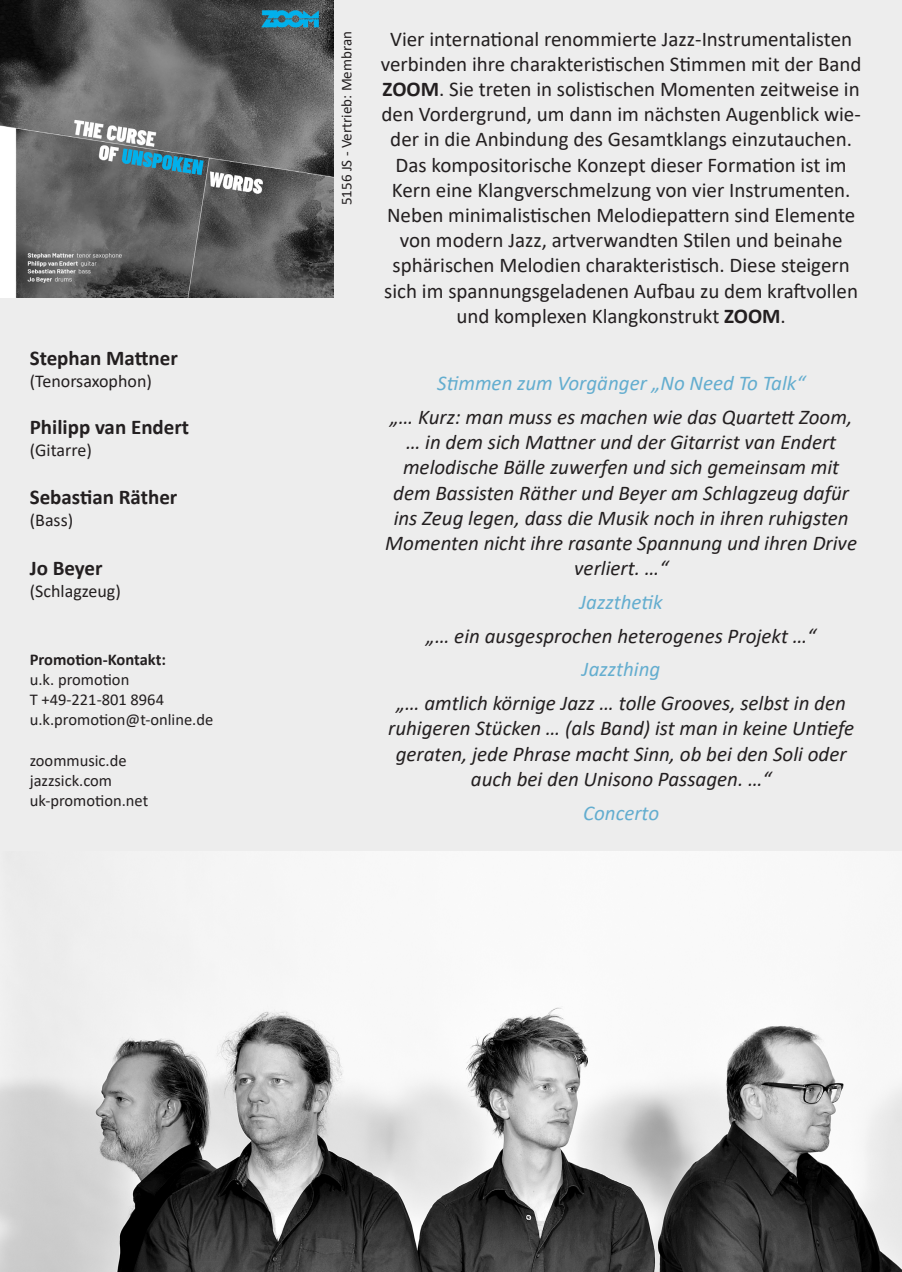
<style>
.page{position:relative;width:902px;height:1272px;background:#fff}
.page>*{position:absolute;margin:0;border:0;box-sizing:border-box;transform-origin:0 0}
.t1{font:21px/25.2px "Calibri";color:#231f20;text-align:center}
.t2{font:italic 21px/25.2px "Calibri";color:#231f20;text-align:center}
.t3{font:italic 21px "Calibri";color:#63adcf}
.t4{font:700 21px "Calibri";color:#231f20}
.t5{font:18px "Calibri";color:#231f20}
.t6{font:16.5px "Calibri";color:#231f20}
.t7{font:700 16.5px "Calibri";color:#231f20}
.t8{font:15px "Calibri";color:#231f20}
.s1{font-weight:700}
</style>
<div class="page">
<div style="left:0;top:0;width:901px;height:851px;background:#ededed"></div>
<img style="left:0;top:0;width:333px;height:298px">
<img style="left:0;top:851px;width:901px;height:420px">
<p class="t4" style="left:30px;top:343px;width:150px">Stephan Mattner</p>
<p class="t5" style="left:30px;top:368px;width:124px">(Tenorsaxophon)</p>
<p class="t4" style="left:30px;top:412px;width:161px">Philipp van Endert</p>
<p class="t5" style="left:30px;top:437px;width:64px">(Gitarre)</p>
<p class="t4" style="left:30px;top:482px;width:149px">Sebastian Räther</p>
<p class="t5" style="left:30px;top:507px;width:45px">(Bass)</p>
<p class="t4" style="left:30px;top:553px;width:74px">Jo Beyer</p>
<p class="t5" style="left:30px;top:578px;width:93px">(Schlagzeug)</p>
<p class="t7" style="left:30px;top:648px;width:138px">Promotion-Kontakt:</p>
<p class="t6" style="left:30px;top:668px;width:101px">u.k. promotion</p>
<p class="t6" style="left:30px;top:688px;width:136px">T +49-221-801 8964</p>
<p class="t6" style="left:30px;top:708px;width:185px">u.k.promotion@t-online.de</p>
<p class="t6" style="left:30px;top:749px;width:98px">zoommusic.de</p>
<p class="t6" style="left:30px;top:768px;width:84px">jazzsick.com</p>
<p class="t6" style="left:30px;top:788px;width:120px">uk-promotion.net</p>
<p class="t8" style="left:336px;top:205px;width:175px;rotate:-90deg">5156 JS - Vertrieb: Membran</p>
<p class="t1" style="left:381px;top:25px;width:482px">Vier international renommierte Jazz-Instrumentalisten verbinden ihre charakteristischen Stimmen mit der Band <span class="s1">ZOOM</span>. Sie treten in solistischen Momenten zeitweise in den Vordergrund, um dann im nächsten Augenblick wie&shy;der in die Anbindung des Gesamtklangs einzutauchen.<br>Das kompositorische Konzept dieser Formation ist im Kern eine Klangverschmelzung von vier Instrumenten.<br>Neben minimalistischen Melodiepattern sind Elemente von modern Jazz, artverwandten Stilen und beinahe sphärischen Melodien charakteristisch. Diese steigern sich im spannungsgeladenen Aufbau zu dem kraftvollen und komplexen Klangkonstrukt <span class="s1">ZOOM</span>.</p>
<p class="t3" style="left:437px;top:369px;width:369px">Stimmen zum Vorgänger „No Need To Talk“</p>
<p class="t2" style="left:385px;top:403px;width:473px">„… Kurz: man muss es machen wie das Quartett Zoom, … in dem sich Mattner und der Gitarrist van Endert melodische Bälle zuwerfen und sich gemeinsam mit dem Bassisten Räther und Beyer am Schlagzeug dafür ins Zeug legen, dass die Musik noch in ihren ruhigsten Momenten nicht ihre rasante Spannung und ihren Drive verliert. …“</p>
<p class="t3" style="left:579px;top:587px;width:85px">Jazzthetik</p>
<p class="t2" style="left:426px;top:622px;width:391px">„… ein ausgesprochen heterogenes Projekt …“</p>
<p class="t3" style="left:582px;top:655px;width:80px">Jazzthing</p>
<p class="t2" style="left:388px;top:689px;width:467px">„… amtlich körnige Jazz … tolle Grooves, selbst in den ruhigeren Stücken … (als Band) ist man in keine Untiefe geraten, jede Phrase macht Sinn, ob bei den Soli oder auch bei den Unisono Passagen. …“</p>
<p class="t3" style="left:583px;top:798px;width:77px">Concerto</p>
</div>
